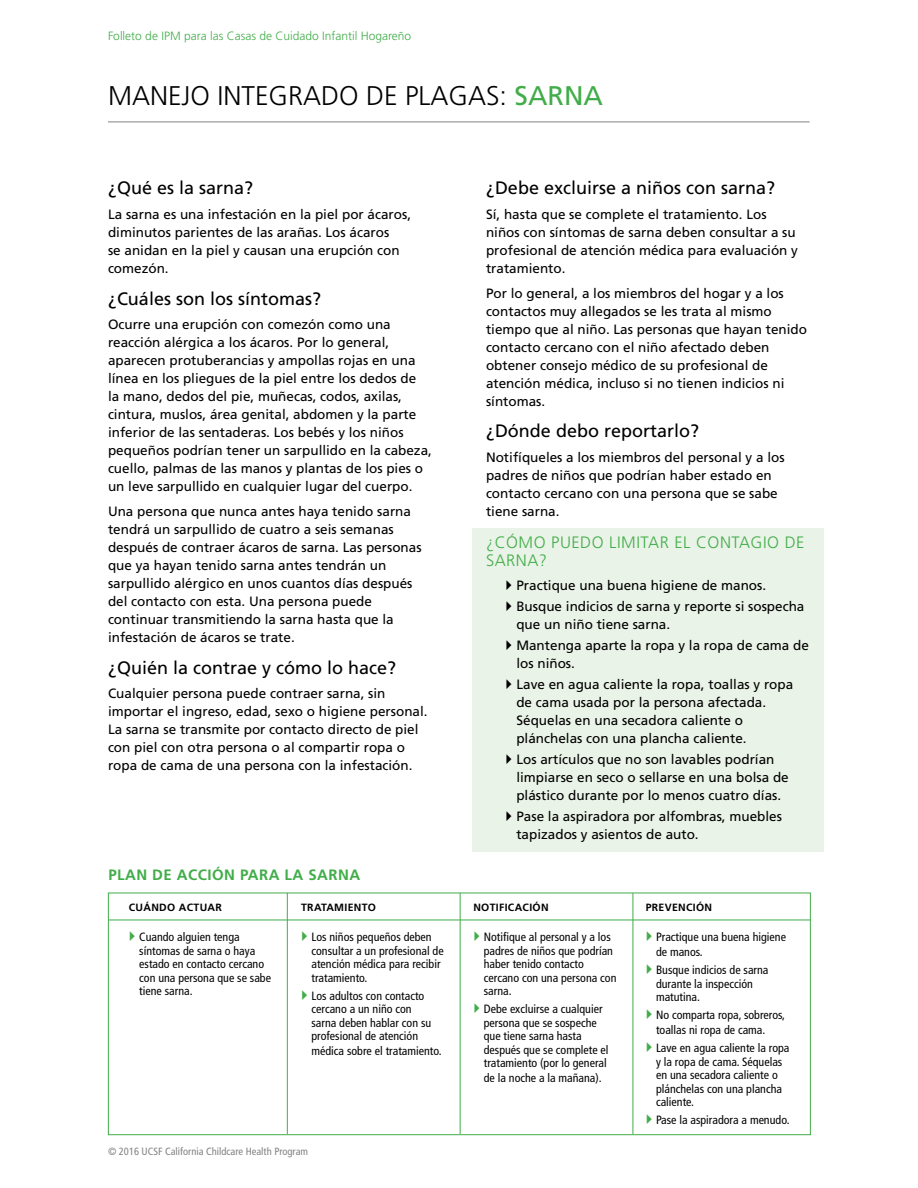
<style>
.page{position:relative;width:918px;height:1188px;background:#fff}
.page>*{position:absolute;margin:0;border:0;box-sizing:border-box;transform-origin:0 0}
.t1{font:300 27px "Frutiger";color:#000}
.t2{font:18px "Frutiger";color:#000}
.t3{font:300 16.5px/18px "Frutiger";letter-spacing:.03em;color:#41ad49}
.t4{font:700 15px "Frutiger";letter-spacing:.03em;color:#41ad49}
.t5{font:13.5px/18px "Frutiger";color:#000}
.t6{font:condensed 12px/13.5px "Frutiger";color:#000}
.t7{font:300 12px "Frutiger";color:#41ad49}
.t8{font:700 10.5px "Frutiger";letter-spacing:.03em;color:#000}
.t9{font:condensed 10.5px "Frutiger";color:#808285}
.s1{font-weight:400;color:#41ad49}
</style>
<div class="page">
<div style="left:472px;top:528px;width:352px;height:324px;background:#eaf3e7"></div>
<hr style="left:108px;top:122px;width:702px;height:1px;background:#808285">
<div style="left:108px;top:893px;width:703px;height:242px;border:1px solid #41ad49"></div>
<hr style="left:108px;top:920px;width:702px;height:1px;background:#41ad49">
<hr style="left:287px;top:893px;width:1px;height:241px;background:#41ad49">
<hr style="left:460px;top:893px;width:1px;height:241px;background:#41ad49">
<hr style="left:633px;top:893px;width:1px;height:241px;background:#41ad49">
<p class="t7" style="left:108px;top:30px;width:305px">Folleto de IPM para las Casas de Cuidado Infantil Hogareño</p>
<h1 class="t1" style="left:108px;top:81px;width:497px">MANEJO INTEGRADO DE PLAGAS: <span class="s1">SARNA</span></h1>
<h2 class="t2" style="left:108px;top:178px;width:147px">¿Qué es la sarna?</h2>
<p class="t5" style="left:108px;top:205px;width:305px">La sarna es una infestación en la piel por ácaros, diminutos parientes de las arañas. Los ácaros<br>se anidan en la piel y causan una erupción con comezón.</p>
<h2 class="t2" style="left:108px;top:288px;width:215px">¿Cuáles son los síntomas?</h2>
<p class="t5" style="left:108px;top:316px;width:325px">Ocurre una erupción con comezón como una reacción alérgica a los ácaros. Por lo general, aparecen protuberancias y ampollas rojas en una línea en los pliegues de la piel entre los dedos de<br>la mano, dedos del pie, muñecas, codos, axilas, cintura, muslos, área genital, abdomen y la parte inferior de las sentaderas. Los bebés y los niños pequeños podrían tener un sarpullido en la cabeza, cuello, palmas de las manos y plantas de los pies o un leve sarpullido en cualquier lugar del cuerpo.</p>
<p class="t5" style="left:108px;top:502px;width:315px">Una persona que nunca antes haya tenido sarna tendrá un sarpullido de cuatro a seis semanas después de contraer ácaros de sarna. Las personas que ya hayan tenido sarna antes tendrán un sarpullido alérgico en unos cuantos días después del contacto con esta. Una persona puede continuar transmitiendo la sarna hasta que la infestación de ácaros se trate.</p>
<h2 class="t2" style="left:108px;top:657px;width:290px">¿Quién la contrae y cómo lo hace?</h2>
<p class="t5" style="left:108px;top:685px;width:321px">Cualquier persona puede contraer sarna, sin importar el ingreso, edad, sexo o higiene personal.<br>La sarna se transmite por contacto directo de piel con piel con otra persona o al compartir ropa o ropa de cama de una persona con la infestación.</p>
<p class="t4" style="left:108px;top:866px;width:253px">PLAN DE ACCIÓN PARA LA SARNA</p>
<h2 class="t2" style="left:486px;top:178px;width:291px">¿Debe excluirse a niños con sarna?</h2>
<p class="t5" style="left:486px;top:205px;width:314px">Sí, hasta que se complete el tratamiento. Los niños con síntomas de sarna deben consultar a su profesional de atención médica para evaluación y tratamiento.</p>
<p class="t5" style="left:486px;top:284px;width:323px">Por lo general, a los miembros del hogar y a los contactos muy allegados se les trata al mismo tiempo que al niño. Las personas que hayan tenido contacto cercano con el niño afectado deben obtener consejo médico de su profesional de atención médica, incluso si no tienen indicios ni síntomas.</p>
<h2 class="t2" style="left:486px;top:421px;width:215px">¿Dónde debo reportarlo?</h2>
<p class="t5" style="left:486px;top:448px;width:300px">Notifíqueles a los miembros del personal y a los padres de niños que podrían haber estado en contacto cercano con una persona que se sabe tiene sarna.</p>
<p class="t3" style="left:486px;top:533px;width:320px">¿CÓMO PUEDO LIMITAR EL CONTAGIO DE<br>SARNA?</p>
<p class="t5" style="left:516px;top:575px;width:290px;line-height:21px">Practique una buena higiene de manos.<br>Busque indicios de sarna y reporte si sospecha</p>
<p class="t5" style="left:516px;top:614px;width:294px;line-height:21px">que un niño tiene sarna.<br>Mantenga aparte la ropa y la ropa de cama de</p>
<p class="t5" style="left:516px;top:653px;width:278px;line-height:21px">los niños.<br>Lave en agua caliente la ropa, toallas y ropa</p>
<p class="t5" style="left:516px;top:694px;width:251px">de cama usada por la persona afectada.<br>Séquelas en una secadora caliente o plánchelas con una plancha caliente.</p>
<p class="t5" style="left:516px;top:751px;width:274px">Los artículos que no son lavables podrían limpiarse en seco o sellarse en una bolsa de plástico durante por lo menos cuatro días.</p>
<p class="t5" style="left:516px;top:808px;width:267px">Pase la aspiradora por alfombras, muebles tapizados y asientos de auto.</p>
<p class="t8" style="left:129px;top:901px;width:95px">CUÁNDO ACTUAR</p>
<p class="t8" style="left:301px;top:901px;width:76px">TRATAMIENTO</p>
<p class="t8" style="left:473px;top:901px;width:77px">NOTIFICACIÓN</p>
<p class="t8" style="left:646px;top:901px;width:68px">PREVENCIÓN</p>
<p class="t6" style="left:139px;top:930px;width:133px">Cuando alguien tenga síntomas de sarna o haya estado en contacto cercano con una persona que se sabe tiene sarna.</p>
<p class="t6" style="left:312px;top:930px;width:134px">Los niños pequeños deben consultar a un profesional de atención médica para recibir tratamiento.</p>
<p class="t6" style="left:484px;top:930px;width:134px">Notifique al personal y a los padres de niños que podrían haber tenido contacto cercano con una persona con sarna.</p>
<p class="t6" style="left:484px;top:1002px;width:126px">Debe excluirse a cualquier persona que se sospeche que tiene sarna hasta después que se complete el tratamiento (por lo general</p>
<p class="t6" style="left:484px;top:1071px;width:119px">de la noche a la mañana).</p>
<p class="t6" style="left:656px;top:930px;width:131px;line-height:15px">Practique una buena higiene de manos.</p>
<p class="t6" style="left:656px;top:963px;width:114px">Busque indicios de sarna durante la inspección matutina.</p>
<p class="t6" style="left:656px;top:1008px;width:131px;line-height:15px">No comparta ropa, sobreros, toallas ni ropa de cama.</p>
<p class="t6" style="left:656px;top:1041px;width:135px">Lave en agua caliente la ropa y la ropa de cama. Séquelas en una secadora caliente o plánchelas con una plancha caliente.</p>
<p class="t6" style="left:656px;top:1113px;width:135px">Pase la aspiradora a menudo.</p>
<p class="t6" style="left:312px;top:989px;width:121px">Los adultos con contacto cercano a un niño con sarna deben hablar con su profesional de atención</p>
<p class="t6" style="left:312px;top:1044px;width:132px">médica sobre el tratamiento.</p>
<p class="t9" style="left:108px;top:1146px;width:202px">© 2016 UCSF California Childcare Health Program</p>
</div>
